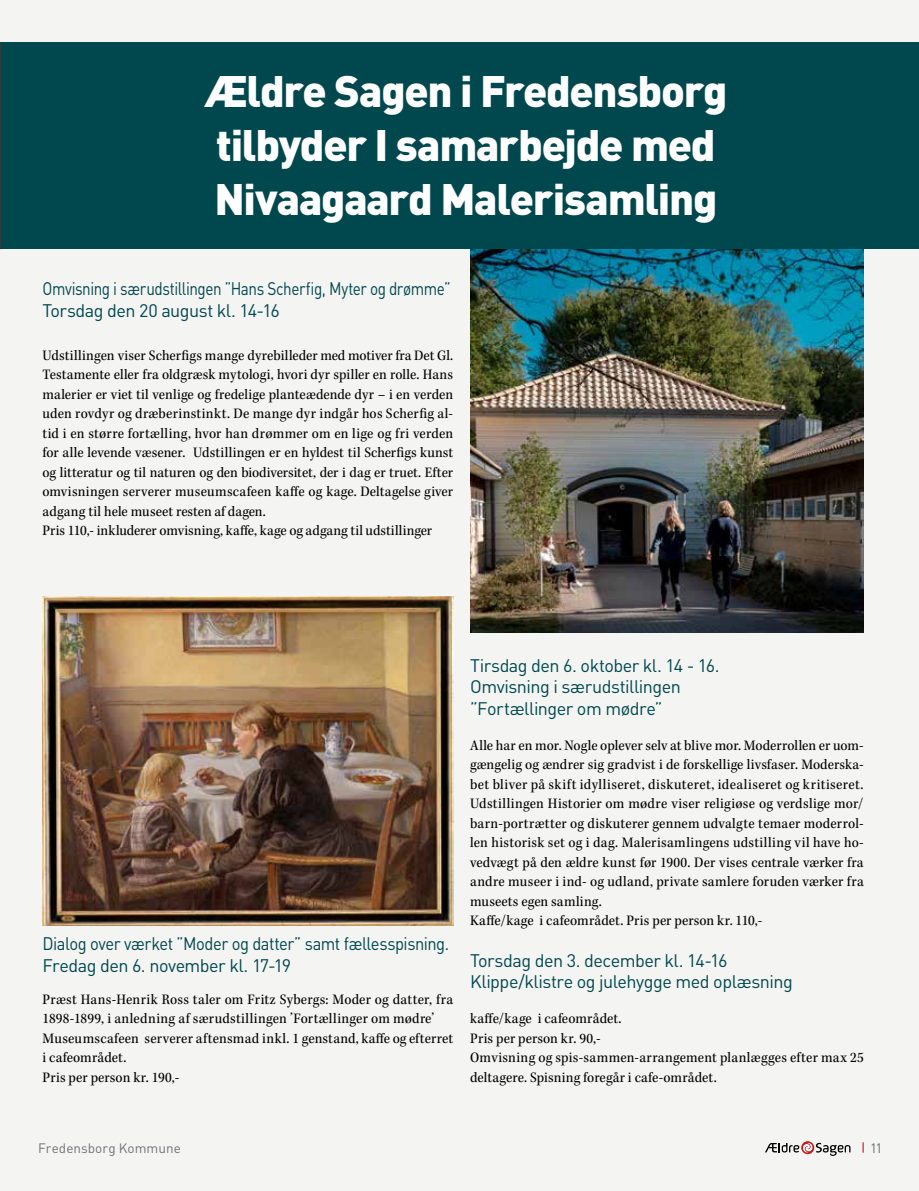
<style>
.page{position:relative;width:919px;height:1191px;background:#fff}
.page>*{position:absolute;margin:0;border:0;box-sizing:border-box;transform-origin:0 0}
.t1{font:900 43.5px/54px "DIN";letter-spacing:-.03em;color:#fff}
.t2{font:18px/21.6px "DIN";letter-spacing:-.03em;color:#00474e}
.t3{font:18px/21.6px "DIN";letter-spacing:-.03em;color:#00474e;scale:.85 1}
.t4{font:18px/21.6px "DIN";letter-spacing:-.03em;color:#00474e;scale:.92 1}
.t5{font:15px/19.5px "Kepler Std Scn";letter-spacing:.01em;color:#000}
.t6{font:13.5px "DIN";color:#717174}
.t7{font:13.5px "DIN";color:#646363;scale:.9 1}
</style>
<div class="page">
<div style="left:0;top:0;width:918px;height:1191px;background:#f4f5f3"></div>
<img style="left:43px;top:596px;width:410px;height:329px">
<img style="left:470px;top:249px;width:393px;height:384px">
<div style="left:0;top:43px;width:918px;height:206px;background:#00474e"></div>
<svg style="left:765px;top:1142px;width:85px;height:14px"></svg>
<h1 class="t1" style="left:204px;top:62px;width:525px">Ældre Sagen i Fredensborg tilbyder I samarbejde med<br>Nivaagaard Malerisamling</h1>
<p class="t3" style="left:43px;top:278px;width:481px">Omvisning i særudstillingen ”Hans Scherfig, Myter og drømme”<br>Torsdag den 20 august kl. 14-16</p>
<p class="t5" style="left:43px;top:346px;width:412px">Udstillingen viser Scherfigs mange dyrebilleder med motiver fra Det Gl.<br>Testamente eller fra oldgræsk mytologi, hvori dyr spiller en rolle. Hans malerier er viet til venlige og fredelige planteædende dyr – i en verden uden rovdyr og dræberinstinkt. De mange dyr indgår hos Scherfig al&shy;tid i en større fortælling, hvor han drømmer om en lige og fri verden for alle levende væsener. Udstillingen er en hyldest til Scherfigs kunst og litteratur og til naturen og den biodiversitet, der i dag er truet. Efter omvisningen serverer museumscafeen kaffe og kage. Deltagelse giver adgang til hele museet resten af dagen.<br>Pris 110,- inkluderer omvisning, kaffe, kage og adgang til udstillinger</p>
<p class="t4" style="left:43px;top:932px;width:443px">Dialog over værket ”Moder og datter” samt fællesspisning.<br>Fredag den 6. november kl. 17-19</p>
<p class="t5" style="left:43px;top:989px;width:412px">Præst Hans-Henrik Ross taler om Fritz Sybergs: Moder og datter, fra 1898-1899, i anledning af særudstillingen ’Fortællinger om mødre’ Museumscafeen serverer aftensmad inkl. 1 genstand, kaffe og efterret i cafeområdet.<br>Pris per person kr. 190,-</p>
<p class="t2" style="left:470px;top:654px;width:251px">Tirsdag den 6. oktober kl. 14 - 16.<br>Omvisning i særudstillingen ”Fortællinger om mødre”</p>
<p class="t5" style="left:470px;top:736px;width:395px">Alle har en mor. Nogle oplever selv at blive mor. Moderrollen er uom&shy;gængelig og ændrer sig gradvist i de forskellige livsfaser. Moderska&shy;bet bliver på skift idylliseret, diskuteret, idealiseret og kritiseret.<br>Udstillingen Historier om mødre viser religiøse og verdslige mor/ barn-portrætter og diskuterer gennem udvalgte temaer moderrol&shy;len historisk set og i dag. Malerisamlingens udstilling vil have ho&shy;vedvægt på den ældre kunst før 1900. Der vises centrale værker fra andre museer i ind- og udland, private samlere foruden værker fra museets egen samling.<br>Kaffe/kage i cafeområdet. Pris per person kr. 110,-</p>
<p class="t2" style="left:470px;top:949px;width:324px">Torsdag den 3. december kl. 14-16<br>Klippe/klistre og julehygge med oplæsning</p>
<p class="t5" style="left:470px;top:1009px;width:395px">kaffe/kage i cafeområdet.<br>Pris per person kr. 90,-<br>Omvisning og spis-sammen-arrangement planlægges efter max 25 deltagere. Spisning foregår i cafe-området.</p>
<p class="t6" style="left:38px;top:1139px;width:144px">Fredensborg Kommune</p>
<p class="t7" style="left:870px;top:1139px;width:14px">11</p>
</div>
